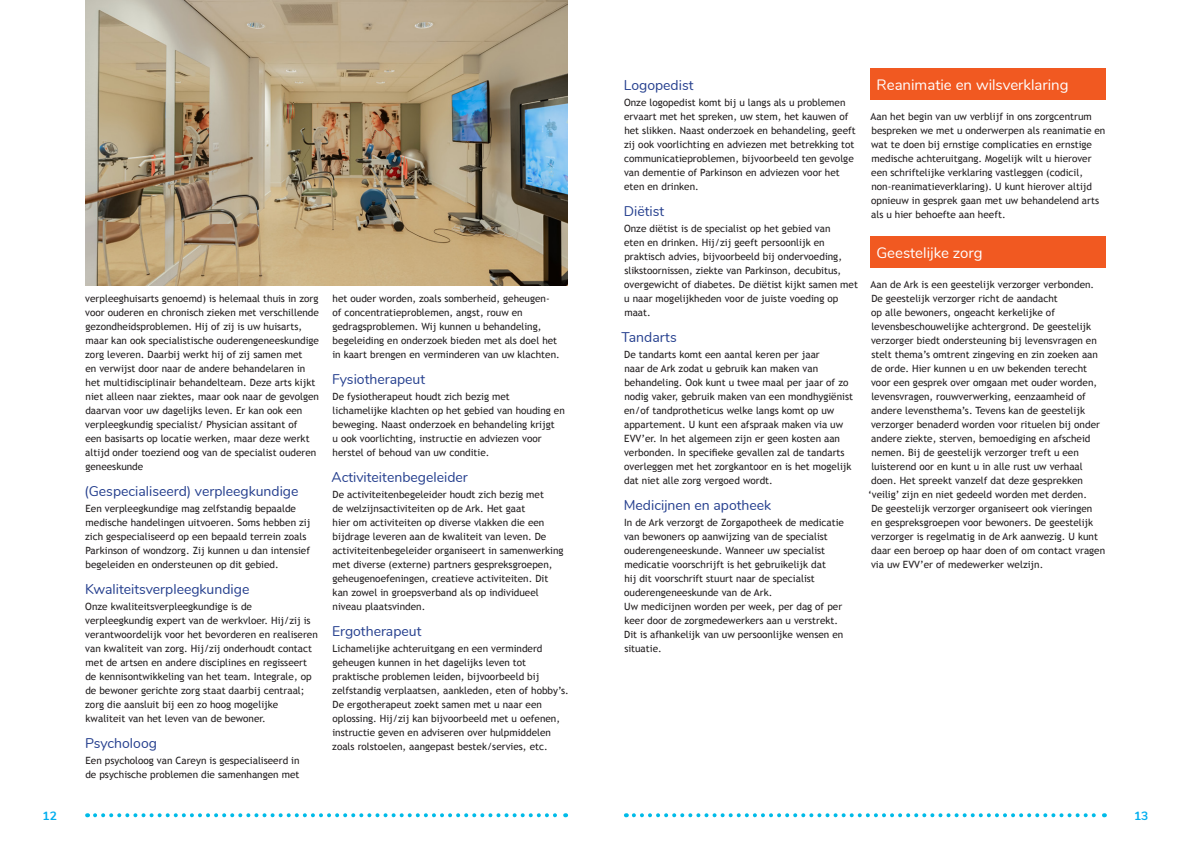
<style>
.page{position:relative;width:1191px;height:842px;background:#fff}
.page>*{position:absolute;margin:0;border:0;box-sizing:border-box;transform-origin:0 0}
.Kopje_niveau_2{font:15px "Nunito";color:#fff}
.Kopje_niveau_3{font:14px "Nunito";color:#253f8e}
.t1{font:700 12px "Nunito";color:#00aeef}
.Brood{font:10px/14px "Trebuchet MS";color:#231f20}
</style>
<div class="page">
<svg style="left:634px;top:813px;width:471px;height:4px"></svg>
<svg style="left:95px;top:813px;width:471px;height:4px"></svg>
<div style="left:871px;top:68px;width:235px;height:32px;background:#f15921"></div>
<div style="left:871px;top:236px;width:235px;height:32px;background:#f15921"></div>
<img style="left:85px;top:0;width:482px;height:286px">
<p class="Brood" style="left:85px;top:292px;width:235px">verpleeghuisarts genoemd) is helemaal thuis in zorg voor ouderen en chronisch zieken met verschillende gezondheidsproblemen. Hij of zij is uw huisarts, maar kan ook specialistische ouderengeneeskundige zorg leveren. Daarbij werkt hij of zij samen met<br>en verwijst door naar de andere behandelaren in het multidisciplinair behandelteam. Deze arts kijkt niet alleen naar ziektes, maar ook naar de gevolgen daarvan voor uw dagelijks leven. Er kan ook een verpleegkundig specialist/ Physician assitant of<br>een basisarts op locatie werken, maar deze werkt altijd onder toeziend oog van de specialist ouderen geneeskunde</p>
<p class="Kopje_niveau_3" style="left:84px;top:481px;width:215px">(Gespecialiseerd) verpleegkundige</p>
<p class="Brood" style="left:85px;top:502px;width:227px">Een verpleegkundige mag zelfstandig bepaalde medische handelingen uitvoeren. Soms hebben zij zich gespecialiseerd op een bepaald terrein zoals Parkinson of wondzorg. Zij kunnen u dan intensief begeleiden en ondersteunen op dit gebied.</p>
<p class="Kopje_niveau_3" style="left:85px;top:579px;width:166px">Kwaliteitsverpleegkundige</p>
<p class="Brood" style="left:85px;top:600px;width:234px">Onze kwaliteitsverpleegkundige is de verpleegkundig expert van de werkvloer. Hij/zij is verantwoordelijk voor het bevorderen en realiseren van kwaliteit van zorg. Hij/zij onderhoudt contact met de artsen en andere disciplines en regisseert de kennisontwikkeling van het team. Integrale, op de bewoner gerichte zorg staat daarbij centraal; zorg die aansluit bij een zo hoog mogelijke kwaliteit van het leven van de bewoner.</p>
<p class="Kopje_niveau_3" style="left:85px;top:733px;width:73px">Psycholoog</p>
<p class="Brood" style="left:85px;top:754px;width:216px">Een psycholoog van Careyn is gespecialiseerd in de psychische problemen die samenhangen met</p>
<p class="Brood" style="left:332px;top:292px;width:229px">het ouder worden, zoals somberheid, geheugen&shy;of concentratieproblemen, angst, rouw en gedragsproblemen. Wij kunnen u behandeling, begeleiding en onderzoek bieden met als doel het in kaart brengen en verminderen van uw klachten.</p>
<p class="Kopje_niveau_3" style="left:332px;top:369px;width:95px">Fysiotherapeut</p>
<p class="Brood" style="left:332px;top:390px;width:234px">De fysiotherapeut houdt zich bezig met lichamelijke klachten op het gebied van houding en beweging. Naast onderzoek en behandeling krijgt<br>u ook voorlichting, instructie en adviezen voor herstel of behoud van uw conditie.</p>
<p class="Kopje_niveau_3" style="left:331px;top:467px;width:138px">Activiteitenbegeleider</p>
<p class="Brood" style="left:332px;top:488px;width:233px">De activiteitenbegeleider houdt zich bezig met<br>de welzijnsactiviteiten op de Ark. Het gaat<br>hier om activiteiten op diverse vlakken die een bijdrage leveren aan de kwaliteit van leven. De activiteitenbegeleider organiseert in samenwerking met diverse (externe) partners gespreksgroepen, geheugenoefeningen, creatieve activiteiten. Dit kan zowel in groepsverband als op individueel niveau plaatsvinden.</p>
<p class="Kopje_niveau_3" style="left:332px;top:621px;width:91px">Ergotherapeut</p>
<p class="Brood" style="left:332px;top:642px;width:238px">Lichamelijke achteruitgang en een verminderd geheugen kunnen in het dagelijks leven tot praktische problemen leiden, bijvoorbeeld bij zelfstandig verplaatsen, aankleden, eten of hobby’s.<br>De ergotherapeut zoekt samen met u naar een oplossing. Hij/zij kan bijvoorbeeld met u oefenen, instructie geven en adviseren over hulpmiddelen zoals rolstoelen, aangepast bestek/servies, etc.</p>
<p class="Kopje_niveau_3" style="left:624px;top:75px;width:71px">Logopedist</p>
<p class="Brood" style="left:624px;top:96px;width:233px">Onze logopedist komt bij u langs als u problemen ervaart met het spreken, uw stem, het kauwen of het slikken. Naast onderzoek en behandeling, geeft zij ook voorlichting en adviezen met betrekking tot communicatieproblemen, bijvoorbeeld ten gevolge van dementie of Parkinson en adviezen voor het eten en drinken.</p>
<p class="Kopje_niveau_3" style="left:624px;top:201px;width:42px">Diëtist</p>
<p class="Brood" style="left:624px;top:222px;width:235px">Onze diëtist is de specialist op het gebied van<br>eten en drinken. Hij/zij geeft persoonlijk en praktisch advies, bijvoorbeeld bij ondervoeding, slikstoornissen, ziekte van Parkinson, decubitus, overgewicht of diabetes. De diëtist kijkt samen met u naar mogelijkheden voor de juiste voeding op maat.</p>
<p class="Kopje_niveau_3" style="left:621px;top:327px;width:57px">Tandarts</p>
<p class="Brood" style="left:624px;top:348px;width:230px">De tandarts komt een aantal keren per jaar<br>naar de Ark zodat u gebruik kan maken van behandeling. Ook kunt u twee maal per jaar of zo nodig vaker, gebruik maken van een mondhygiënist en/of tandprotheticus welke langs komt op uw appartement. U kunt een afspraak maken via uw EVV’er. In het algemeen zijn er geen kosten aan verbonden. In specifieke gevallen zal de tandarts overleggen met het zorgkantoor en is het mogelijk dat niet alle zorg vergoed wordt.</p>
<p class="Kopje_niveau_3" style="left:624px;top:495px;width:149px">Medicijnen en apotheek</p>
<p class="Brood" style="left:624px;top:516px;width:221px">In de Ark verzorgt de Zorgapotheek de medicatie van bewoners op aanwijzing van de specialist ouderengeneeskunde. Wanneer uw specialist medicatie voorschrijft is het gebruikelijk dat<br>hij dit voorschrift stuurt naar de specialist ouderengeneeskunde van de Ark.</p>
<p class="Brood" style="left:624px;top:600px;width:220px">Uw medicijnen worden per week, per dag of per keer door de zorgmedewerkers aan u verstrekt.<br>Dit is afhankelijk van uw persoonlijke wensen en situatie.</p>
<p class="Kopje_niveau_2" style="left:876px;top:74px;width:194px">Reanimatie en wilsverklaring</p>
<p class="Brood" style="left:870px;top:110px;width:236px">Aan het begin van uw verblijf in ons zorgcentrum bespreken we met u onderwerpen als reanimatie en wat te doen bij ernstige complicaties en ernstige medische achteruitgang. Mogelijk wilt u hierover een schriftelijke verklaring vastleggen (codicil, non-reanimatieverklaring). U kunt hierover altijd opnieuw in gesprek gaan met uw behandelend arts als u hier behoefte aan heeft.</p>
<p class="Kopje_niveau_2" style="left:876px;top:242px;width:108px">Geestelijke zorg</p>
<p class="Brood" style="left:870px;top:278px;width:225px">Aan de Ark is een geestelijk verzorger verbonden.</p>
<p class="Brood" style="left:871px;top:292px;width:188px">De geestelijk verzorger richt de aandacht</p>
<p class="Brood" style="left:871px;top:306px;width:185px">op alle bewoners, ongeacht kerkelijke of</p>
<p class="Brood" style="left:871px;top:320px;width:221px">levensbeschouwelijke achtergrond. De geestelijk</p>
<p class="Brood" style="left:871px;top:334px;width:227px">verzorger biedt ondersteuning bij levensvragen en</p>
<p class="Brood" style="left:871px;top:348px;width:228px">stelt thema’s omtrent zingeving en zin zoeken aan</p>
<p class="Brood" style="left:871px;top:362px;width:217px">de orde. Hier kunnen u en uw bekenden terecht</p>
<p class="Brood" style="left:871px;top:376px;width:227px">voor een gesprek over omgaan met ouder worden,</p>
<p class="Brood" style="left:871px;top:390px;width:216px">levensvragen, rouwverwerking, eenzaamheid of</p>
<p class="Brood" style="left:871px;top:404px;width:215px">andere levensthema’s. Tevens kan de geestelijk</p>
<p class="Brood" style="left:871px;top:418px;width:230px">verzorger benaderd worden voor rituelen bij onder</p>
<p class="Brood" style="left:871px;top:432px;width:221px">andere ziekte, sterven, bemoediging en afscheid</p>
<p class="Brood" style="left:871px;top:446px;width:209px">nemen. Bij de geestelijk verzorger treft u een</p>
<p class="Brood" style="left:871px;top:460px;width:213px">luisterend oor en kunt u in alle rust uw verhaal</p>
<p class="Brood" style="left:871px;top:474px;width:213px">doen. Het spreekt vanzelf dat deze gesprekken</p>
<p class="Brood" style="left:868px;top:488px;width:220px">‘veilig’ zijn en niet gedeeld worden met derden.</p>
<p class="Brood" style="left:871px;top:502px;width:222px">De geestelijk verzorger organiseert ook vieringen</p>
<p class="Brood" style="left:871px;top:516px;width:224px">en gespreksgroepen voor bewoners. De geestelijk</p>
<p class="Brood" style="left:871px;top:530px;width:228px">verzorger is regelmatig in de Ark aanwezig. U kunt</p>
<p class="Brood" style="left:871px;top:544px;width:235px">daar een beroep op haar doen of om contact vragen</p>
<p class="Brood" style="left:871px;top:558px;width:174px">via uw EVV’er of medewerker welzijn.</p>
<p class="t1" style="left:43px;top:807px;width:16px">12</p>
<p class="t1" style="left:1134px;top:807px;width:16px">13</p>
</div>
